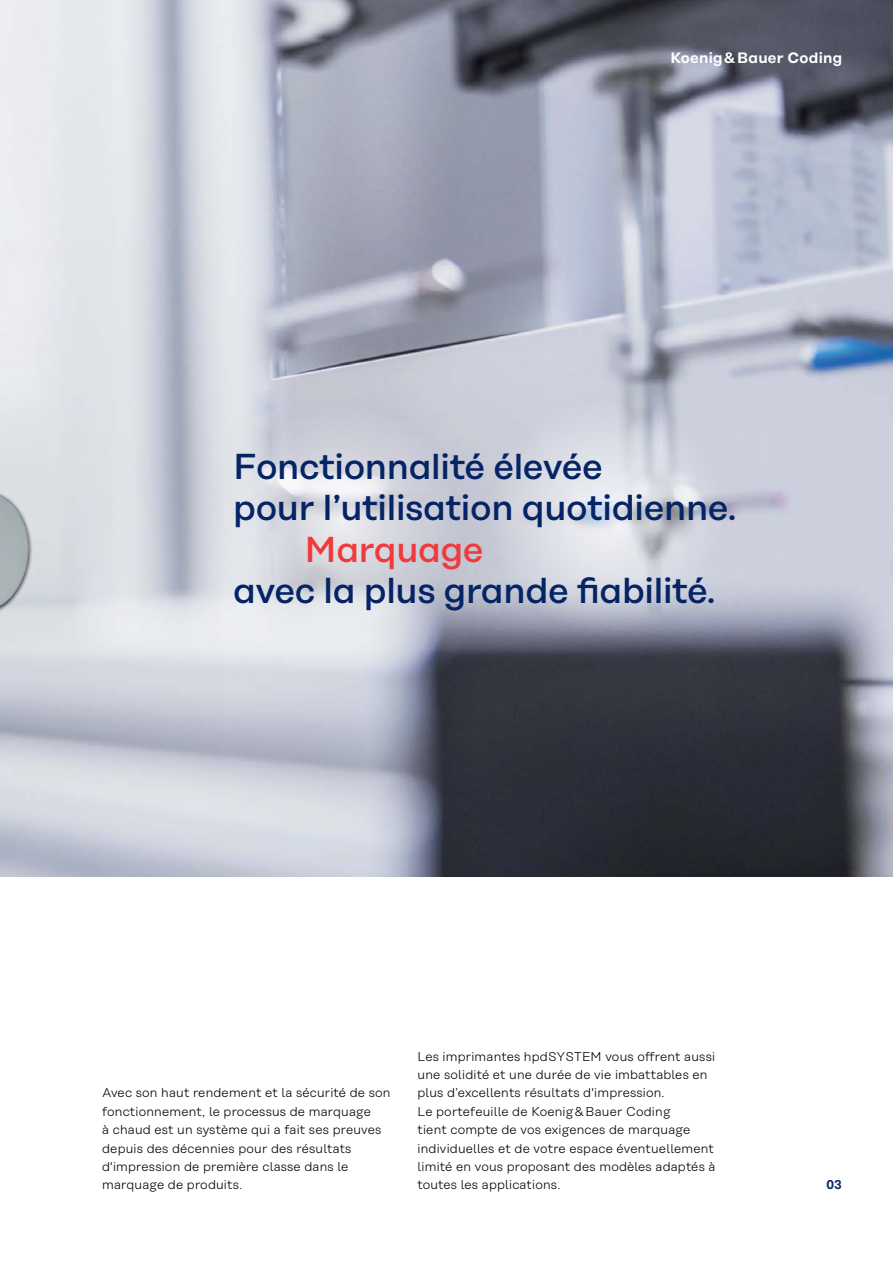
<style>
.page{position:relative;width:893px;height:1263px;background:#fff}
.page>*{position:absolute;margin:0;border:0;box-sizing:border-box;transform-origin:0 0}
.t1{font:500 36px/41.4px "Koenig&Bauer H";letter-spacing:-.01em;color:#052465}
.t2{font:500 36px "Koenig&Bauer H";letter-spacing:-.01em;color:#ef3b3d}
.t3{font:600 15px "Koenig&Bauer H";letter-spacing:.015em;color:#fff}
.t4{font:300 12.75px/18.3px "Koenig&Bauer T";letter-spacing:.015em;color:#000}
.t5{font:600 12.75px "Koenig&Bauer H";color:#052465}
</style>
<div class="page">
<img style="left:0;top:0;width:893px;height:877px">
<img style="left:0;top:242px;width:220px;height:543px">
<svg style="left:224px;top:402px;width:236px;height:237px;background:#d4d6de"></svg>
<svg style="left:488px;top:398px;width:237px;height:237px;background:#cbced8"></svg>
<p class="t3" style="left:670px;top:49px;width:173px">Koenig &amp; Bauer Coding</p>
<h1 class="t1" style="left:233px;top:446px;width:505px">Fonctionnalité élevée<br>pour l’utilisation quotidienne.</h1>
<h1 class="t2" style="left:305px;top:528px;width:180px">Marquage</h1>
<h1 class="t1" style="left:233px;top:570px;width:484px">avec la plus grande fiabilité.</h1>
<p class="t4" style="left:102px;top:1084px;width:290px">Avec son haut rendement et la sécurité de son fonctionnement, le processus de marquage<br>à chaud est un système qui a fait ses preuves depuis des décennies pour des résultats d'impression de première classe dans le marquage de produits.</p>
<p class="t4" style="left:418px;top:1047px;width:299px">Les imprimantes hpdSYSTEM vous offrent aussi une solidité et une durée de vie imbattables en plus d’excellents résultats d'impression.<br>Le portefeuille de Koenig &amp; Bauer Coding<br>tient compte de vos exigences de marquage individuelles et de votre espace éventuellement limité en vous proposant des modèles adaptés à toutes les applications.</p>
<p class="t5" style="left:827px;top:1177px;width:17px">03</p>
</div>
